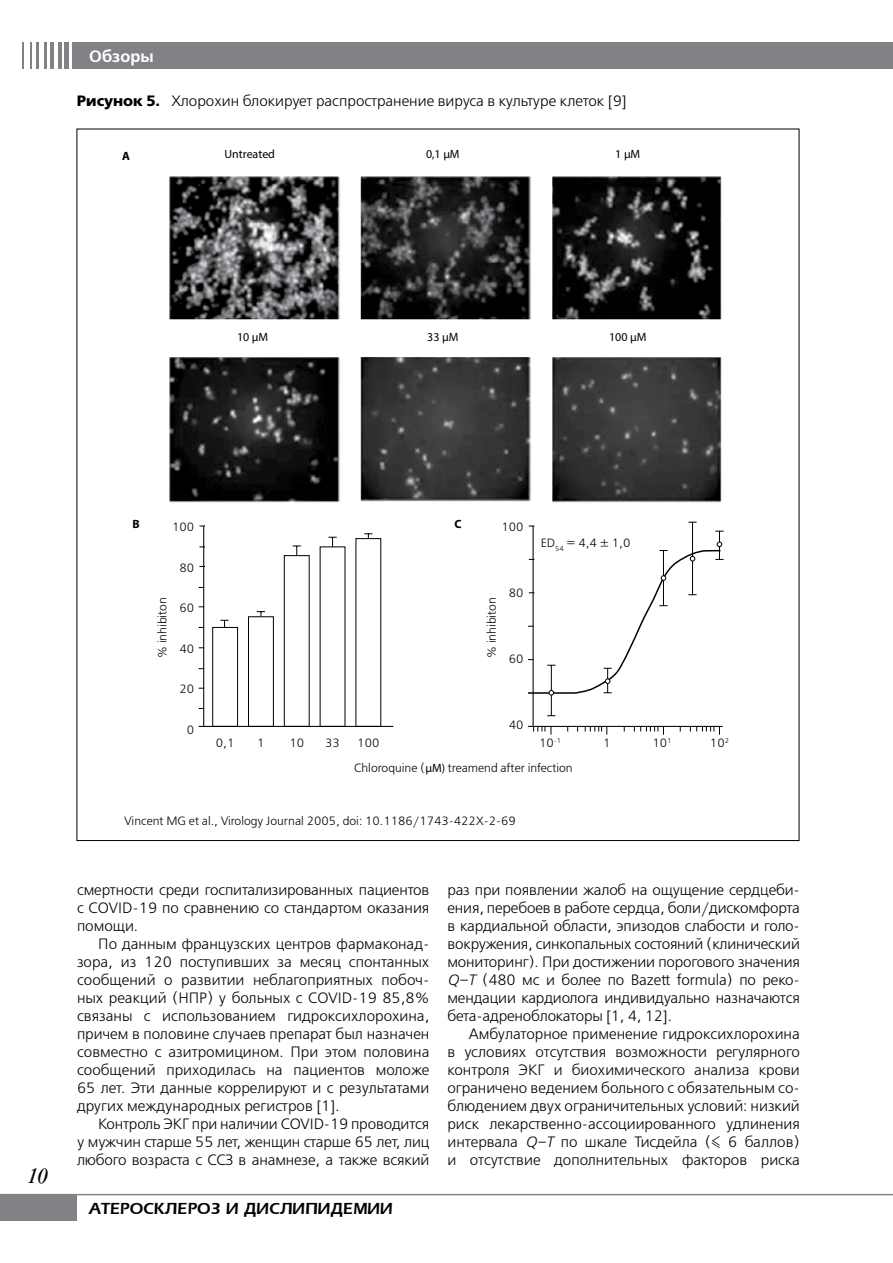
<style>
.page{position:relative;width:893px;height:1263px;background:#fff}
.page>*{position:absolute;margin:0;border:0;box-sizing:border-box;transform-origin:0 0}
.t1{font:italic 300 24px "Garamondcond";color:#000}
.t2{font:600 16.5px "Everest";color:#000}
.t3{font:16.5px "Free Set Demi C";color:#fff}
.t4{font:15px/18px "Free Set Light C";letter-spacing:-.01em;color:#000;text-align:justify}
.t5{font:12px/24.8px "Free Set Light C";color:#000}
.t6{font:12px "Myriad Pro";color:#000}
.t7{font:700 12px "Myriad Pro";color:#000}
.s1{font-family:"Free Set Bold C"}
.s2{font-family:"Myriad Pro"}
.s3{font-style:italic}
</style>
<div class="page">
<svg style="left:23px;top:43px;width:1px;height:26px"></svg>
<svg style="left:30px;top:43px;width:1px;height:26px"></svg>
<hr style="left:37px;top:43px;width:2px;height:26px;background:#808285">
<hr style="left:44px;top:43px;width:2px;height:26px;background:#808285">
<hr style="left:51px;top:43px;width:3px;height:26px;background:#808285">
<hr style="left:58px;top:43px;width:3px;height:26px;background:#808285">
<hr style="left:65px;top:43px;width:4px;height:26px;background:#808285">
<hr style="left:72px;top:43px;width:4px;height:26px;background:#808285">
<div style="left:73px;top:43px;width:820px;height:26px;background:#808285"></div>
<div style="left:0;top:1194px;width:77px;height:26px;background:#808285"></div>
<hr style="left:0;top:1194px;width:893px;height:1px;background:#808285">
<img style="left:169px;top:176px;width:553px;height:327px">
<div style="left:212px;top:627px;width:26px;height:100px;background:#fff;border:1px solid #000"></div>
<div style="left:248px;top:616px;width:26px;height:111px;background:#fff;border:1px solid #000"></div>
<div style="left:284px;top:555px;width:26px;height:172px;background:#fff;border:1px solid #000"></div>
<hr style="left:203px;top:526px;width:1px;height:201px;background:#000">
<hr style="left:199px;top:726px;width:194px;height:1px;background:#000">
<svg style="left:220px;top:620px;width:9px;height:7px"></svg>
<svg style="left:257px;top:611px;width:8px;height:5px"></svg>
<svg style="left:293px;top:546px;width:8px;height:10px"></svg>
<svg style="left:328px;top:537px;width:9px;height:10px"></svg>
<svg style="left:364px;top:533px;width:8px;height:6px"></svg>
<hr style="left:533px;top:526px;width:1px;height:201px;background:#000">
<hr style="left:528px;top:726px;width:195px;height:1px;background:#000">
<svg style="left:533px;top:727px;width:19px;height:8px"></svg>
<svg style="left:585px;top:727px;width:23px;height:8px"></svg>
<svg style="left:634px;top:727px;width:30px;height:8px"></svg>
<svg style="left:690px;top:727px;width:30px;height:8px"></svg>
<hr style="left:551px;top:665px;width:1px;height:51px;background:#000">
<svg style="left:528px;top:522px;width:196px;height:173px"></svg>
<p class="t3" style="left:89px;top:47px;width:66px">Обзоры</p>
<p class="t4" style="left:77px;top:93px;width:551px"><span class="s1">Рисунок 5.</span> Хлорохин блокирует распространение вируса в культуре клеток [9]</p>
<p class="t7" style="left:122px;top:148px;width:9px">A</p>
<p class="t6" style="left:224px;top:146px;width:52px">Untreated</p>
<p class="t6" style="left:426px;top:146px;width:35px">0,1 μM</p>
<p class="t6" style="left:615px;top:146px;width:26px">1 μM</p>
<p class="t6" style="left:237px;top:329px;width:33px">10 μM</p>
<p class="t6" style="left:427px;top:329px;width:33px">33 μM</p>
<p class="t6" style="left:609px;top:329px;width:39px">100 μM</p>
<h1 class="t1" style="left:28px;top:1165px;width:22px">10</h1>
<p class="t7" style="left:133px;top:516px;width:9px">B</p>
<p class="t5" style="left:172px;top:515px;width:24px">100</p>
<p class="t5" style="left:179px;top:556px;width:16px">80</p>
<p class="t5" style="left:179px;top:596px;width:16px">60</p>
<p class="t5" style="left:179px;top:637px;width:16px">40</p>
<p class="t5" style="left:179px;top:677px;width:16px">20</p>
<p class="t5" style="left:187px;top:718px;width:9px">0</p>
<p class="t5" style="left:151px;top:658px;width:62px;rotate:-90deg">% inhibiton</p>
<p class="t7" style="left:454px;top:516px;width:9px">С</p>
<p class="t5" style="left:501px;top:515px;width:24px">100</p>
<p class="t5" style="left:480px;top:658px;width:62px;rotate:-90deg">% inhibiton</p>
<p class="t5" style="left:509px;top:581px;width:16px">80</p>
<p class="t5" style="left:509px;top:647px;width:16px">60</p>
<p class="t5" style="left:541px;top:531px;width:91px">ED<sub>54</sub> = 4,4 ± 1,0</p>
<p class="t5" style="left:216px;top:731px;width:20px">0,1</p>
<p class="t5" style="left:257px;top:731px;width:9px">1</p>
<p class="t5" style="left:289px;top:731px;width:16px">10</p>
<p class="t5" style="left:325px;top:731px;width:16px">33</p>
<p class="t5" style="left:509px;top:713px;width:16px">40</p>
<p class="t5" style="left:539px;top:731px;width:23px">10<sup>-1</sup></p>
<p class="t5" style="left:603px;top:731px;width:9px">1</p>
<p class="t5" style="left:652px;top:731px;width:21px">10<sup>1</sup></p>
<p class="t5" style="left:354px;top:731px;width:220px">100<br>Chloroquine (<span class="s2">μM)</span> treamend after infection</p>
<p class="t5" style="left:124px;top:809px;width:393px">Vincent MG et al., Virology Journal 2005, doi: 10.1186/1743-422X-2-69</p>
<p class="t5" style="left:710px;top:731px;width:21px">10<sup>2</sup></p>
<p class="t4" style="left:77px;top:882px;width:354px">смертности среди госпитализированных пациентов с COVID-19 по сравнению со стандартом оказания помощи.</p>
<p class="t4" style="left:77px;top:936px;width:354px;text-indent:21px">По данным французских центров фармаконад&shy;зора, из 120 поступивших за месяц спонтанных сообщений о развитии неблагоприятных побоч&shy;ных реакций (НПР) у больных с COVID-19 85,8% связаны с использованием гидроксихлорохина, причем в половине случаев препарат был назначен совместно с азитромицином. При этом половина сообщений приходилась на пациентов моложе 65 лет. Эти данные коррелируют и с результатами других международных регистров [1].</p>
<p class="t4" style="left:77px;top:1116px;width:354px;text-indent:21px">Контроль ЭКГ при наличии COVID-19 проводится у мужчин старше 55 лет, женщин старше 65 лет, лиц любого возраста с ССЗ в анамнезе, а также всякий</p>
<p class="t2" style="left:89px;top:1200px;width:305px">АТЕРОСКЛЕРОЗ И ДИСЛИПИДЕМИИ</p>
<p class="t4" style="left:447px;top:882px;width:354px">раз при появлении жалоб на ощущение сердцеби&shy;ения, перебоев в работе сердца, боли/дискомфорта в кардиальной области, эпизодов слабости и голо&shy;вокружения, синкопальных состояний (клинический мониторинг). При достижении порогового значения <span class="s3">Q–T</span> (480 мс и более по Bazett formula) по реко&shy;мендации кардиолога индивидуально назначаются бета-адреноблокаторы [1, 4, 12].</p>
<p class="t4" style="left:447px;top:1026px;width:354px;text-indent:21px">Амбулаторное применение гидроксихлорохина в условиях отсутствия возможности регулярного контроля ЭКГ и биохимического анализа крови ограничено ведением больного с обязательным со&shy;блюдением двух ограничительных условий: низкий риск лекарственно-ассоциированного удлинения интервала <span class="s3">Q–T</span> по шкале Тисдейла (≤ 6 баллов) и отсутствие дополнительных факторов риска</p>
</div>
